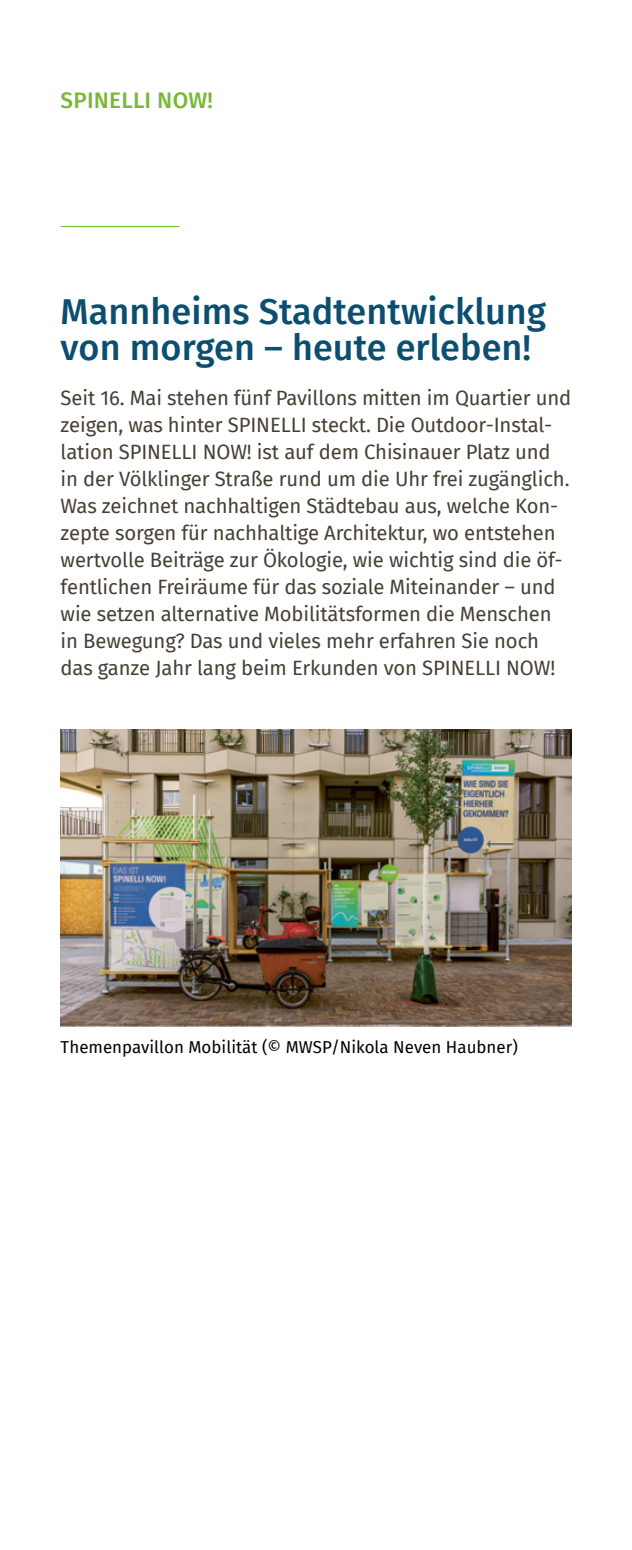
<style>
.page{position:relative;width:632px;height:1550px;background:#fff}
.page>*{position:absolute;margin:0;border:0;box-sizing:border-box;transform-origin:0 0}
.t1{font:500 36px/36px "Fira Sans";color:#0b4e70}
.t2{font:500 22.5px "Fira Sans";letter-spacing:.01em;color:#79b638}
.Fließtext_SPIN{font:20.25px/27px "Fira Sans";letter-spacing:-.005em;color:#454034}
.t3{font:16.88px "Fira Sans";color:#000}
</style>
<div class="page">
<hr style="left:61px;top:226px;width:118px;height:1px;background:#79b638">
<img style="left:61px;top:729px;width:510px;height:297px">
<p class="t2" style="left:61px;top:82px;width:154px">SPINELLI NOW!</p>
<p class="t1" style="left:61px;top:292px;width:487px">Mannheims Stadtentwicklung von morgen – heute erleben!</p>
<p class="Fließtext_SPIN" style="left:61px;top:384px;width:512px">Seit 16. Mai stehen fünf Pavillons mitten im Quartier und zeigen, was hinter SPINELLI steckt. Die Outdoor-Instal&shy;lation SPINELLI NOW! ist auf dem Chisinauer Platz und in der Völklinger Straße rund um die Uhr frei zugänglich.<br>Was zeichnet nachhaltigen Städtebau aus, welche Kon&shy;zepte sorgen für nachhaltige Architektur, wo entstehen wertvolle Beiträge zur Ökologie, wie wichtig sind die öf&shy;fentlichen Freiräume für das soziale Miteinander – und wie setzen alternative Mobilitätsformen die Menschen in Bewegung? Das und vieles mehr erfahren Sie noch das ganze Jahr lang beim Erkunden von SPINELLI NOW!</p>
<p class="t3" style="left:61px;top:1034px;width:458px">Themenpavillon Mobilität (© MWSP/Nikola Neven Haubner)</p>
</div>
